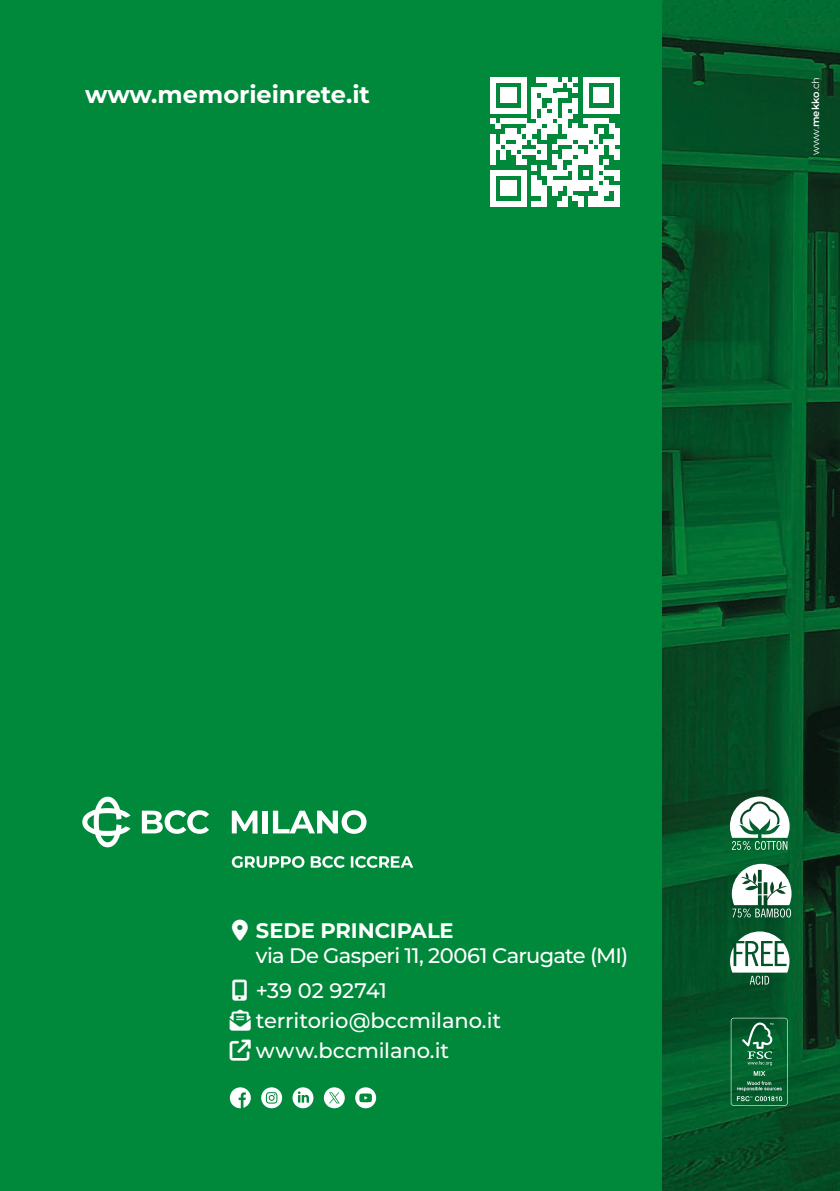
<style>
.page{position:relative;width:840px;height:1191px;background:#fff}
.page>*{position:absolute;margin:0;border:0;box-sizing:border-box;transform-origin:0 0}
.t1{font:700 24px "Montserrat";color:#fff}
.t2{font:500 21px/35.6px "Montserrat";letter-spacing:-.015em;color:#fff}
.t3{font:700 21px "Montserrat";letter-spacing:-.005em;color:#fff}
.t4{font:10px "Montserrat";color:#fff}
.s1{font-weight:600}
</style>
<div class="page">
<div style="left:0;top:0;width:839px;height:1191px;background:#00893a"></div>
<img style="left:662px;top:0;width:177px;height:1191px">
<svg style="left:230px;top:1087px;width:21px;height:21px"></svg>
<svg style="left:261px;top:1087px;width:21px;height:21px"></svg>
<svg style="left:292px;top:1087px;width:21px;height:21px"></svg>
<svg style="left:323px;top:1087px;width:21px;height:21px"></svg>
<svg style="left:355px;top:1087px;width:21px;height:21px"></svg>
<svg style="left:82px;top:796px;width:127px;height:51px"></svg>
<svg style="left:232px;top:810px;width:25px;height:23px"></svg>
<div style="left:262px;top:810px;width:6px;height:23px;background:#fff"></div>
<svg style="left:273px;top:810px;width:93px;height:24px"></svg>
<svg style="left:232px;top:856px;width:181px;height:12px"></svg>
<svg style="left:490px;top:77px;width:129px;height:129px"></svg>
<div style="left:613px;top:134px;width:6px;height:10px;background:#fff"></div>
<div style="left:613px;top:149px;width:6px;height:11px;background:#fff"></div>
<div style="left:613px;top:170px;width:6px;height:10px;background:#fff"></div>
<div style="left:613px;top:186px;width:6px;height:10px;background:#fff"></div>
<div style="left:613px;top:196px;width:6px;height:10px;background:#fff"></div>
<svg style="left:730px;top:1017px;width:57px;height:88px;background:#1f7144"></svg>
<svg style="left:729px;top:796px;width:60px;height:54px;background:#90b6a1"></svg>
<svg style="left:729px;top:931px;width:60px;height:53px;background:#81aa94"></svg>
<svg style="left:731px;top:863px;width:60px;height:54px;background:#90b29f"></svg>
<p class="t1" style="left:85px;top:79px;width:286px">www.memorieinrete.it</p>
<p class="t4" style="left:808px;top:155px;width:80px;rotate:-90deg">www.<span class="s1">mekko</span>.ch</p>
<p class="t3" style="left:256px;top:916px;width:199px">SEDE PRINCIPALE</p>
<p class="t2" style="left:256px;top:937px;width:373px">via De Gasperi 11, 20061 Carugate (MI) +39 02 92741</p>
<p class="t2" style="left:256px;top:1005px;width:247px;line-height:30px">territorio@bccmilano.it www.bccmilano.it</p>
</div>
